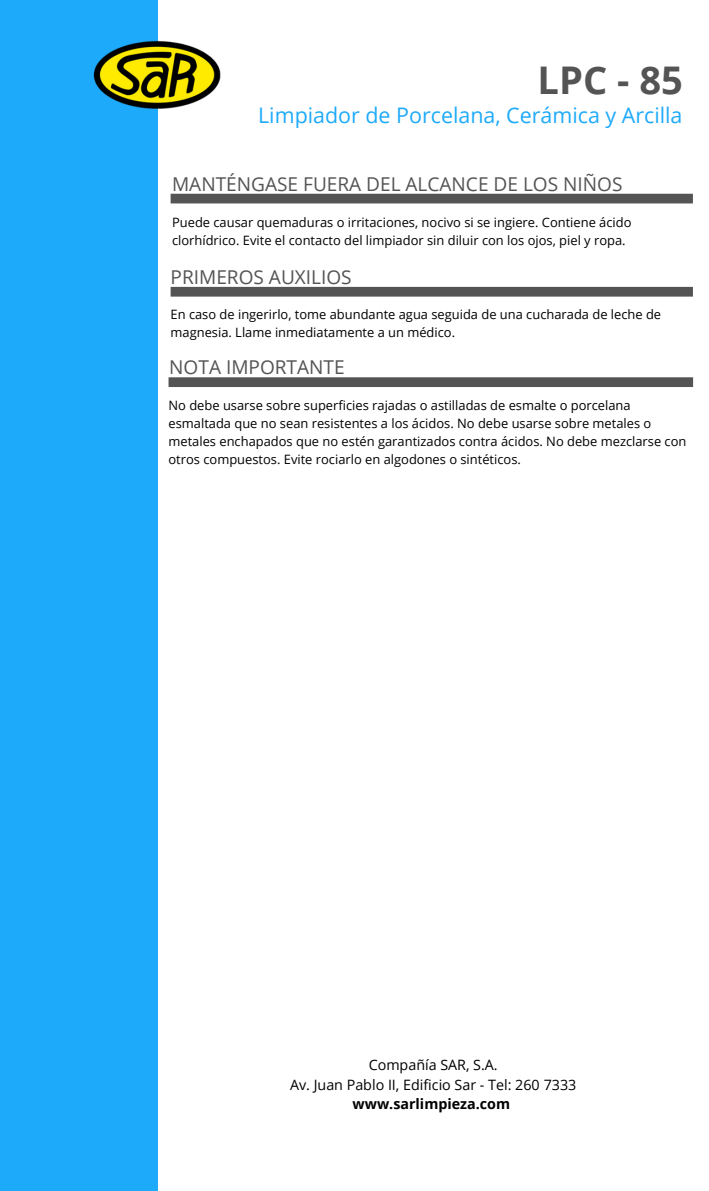
<style>
.page{position:relative;width:709px;height:1191px;background:#fff}
.page>*{position:absolute;margin:0;border:0;box-sizing:border-box;transform-origin:0 0}
.t1{font:700 38.1px "Open Sans";color:#545454}
.t2{font:21.4px "Open Sans";color:#1eaafa}
.t3{font:19.1px "Open Sans";color:#545454}
.t4{font:14.3px "Open Sans";color:#000}
.t5{font:700 14.3px "Open Sans";color:#000}
.t6{font:12.9px/18px "Open Sans";color:#000}
</style>
<div class="page">
<div style="left:0;top:0;width:158px;height:1190px;background:#1eaafa"></div>
<img style="left:93px;top:40px;width:128px;height:69px">
<div style="left:171px;top:194px;width:522px;height:9px;background:#545454"></div>
<div style="left:171px;top:287px;width:522px;height:9px;background:#545454"></div>
<svg style="left:168px;top:377px;width:525px;height:10px;background:#595959"></svg>
<p class="t1" style="left:537px;top:53px;width:147px">LPC - 85</p>
<p class="t2" style="left:258px;top:100px;width:426px">Limpiador de Porcelana, Cerá mica y Arcilla</p>
<p class="t3" style="left:172px;top:171px;width:452px">MANTÉNGASE FUERA DEL ALCANCE DE LOS NIÑOS</p>
<p class="t6" style="left:172px;top:213px;width:461px">Puede causar quemaduras o irritaciones, nocivo si se ingiere. Contiene ácido clorhídrico. Evite el contacto del limpiador sin diluir con los ojos, piel y ropa.</p>
<p class="t3" style="left:171px;top:263px;width:183px">PRIMEROS AUXILIOS</p>
<p class="t6" style="left:171px;top:305px;width:492px">En caso de ingerirlo, tome abundante agua seguida de una cucharada de leche de magnesia. Llame inmediatamente a un médico.</p>
<p class="t3" style="left:169px;top:353px;width:177px">NOTA IMPORTANTE</p>
<p class="t6" style="left:168px;top:396px;width:519px">No debe usarse sobre superficies rajadas o astilladas de esmalte o porcelana esmaltada que no sean resistentes a los ácidos. No debe usarse sobre metales o metales enchapados que no estén garantizados contra ácidos. No debe mezclarse con otros compuestos. Evite rociarlo en algodones o sintéticos.</p>
<p class="t4" style="left:369px;top:1054px;width:130px">Compañía SAR, S.A.</p>
<p class="t4" style="left:290px;top:1074px;width:288px">Av. Juan Pablo II, Edificio Sar - Tel: 260 7333</p>
<p class="t5" style="left:353px;top:1093px;width:159px">www.sarlimpieza.com</p>
</div>
